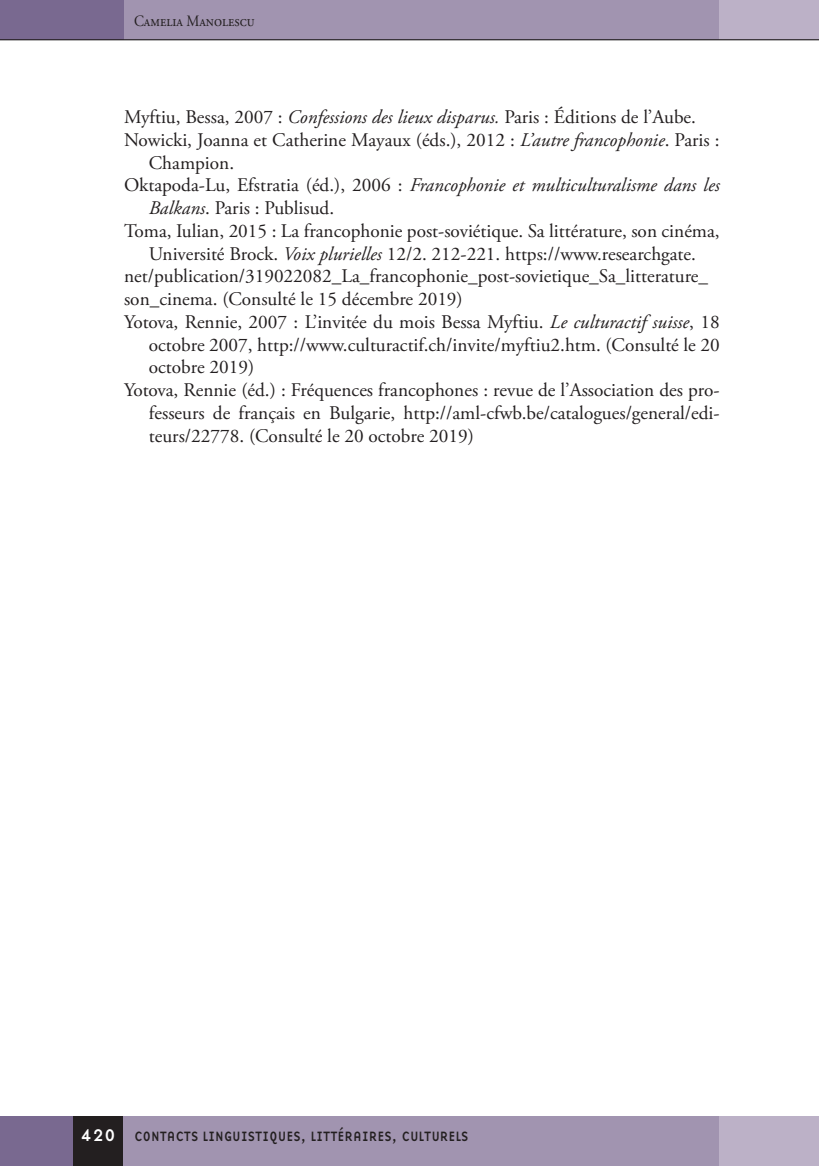
<style>
.page{position:relative;width:819px;height:1166px;background:#fff}
.page>*{position:absolute;margin:0;border:0;box-sizing:border-box;transform-origin:0 0}
.Navaden{font:19.25px/22.8px "Adobe Garamond Pro";color:#231f20}
.t1{font:15.75px "Adobe Garamond Pro";color:#231f20;scale:.9 1}
.t2{font:14px "Base Nine";letter-spacing:-.01em;color:#231f20;scale:.93 1}
.s1{font-style:italic}
.s2{font-size:17.5px;color:#fff}
</style>
<div class="page">
<div style="left:122px;top:0;width:597px;height:40px;background:#a194b0"></div>
<div style="left:719px;top:0;width:100px;height:40px;background:#bcb1c7"></div>
<div style="left:0;top:0;width:124px;height:40px;background:#796990"></div>
<hr style="left:0;top:39px;width:819px;height:1px;background:#231f20">
<div style="left:123px;top:1116px;width:621px;height:50px;background:#a194b0"></div>
<div style="left:719px;top:1116px;width:100px;height:50px;background:#bcb1c7"></div>
<div style="left:0;top:1116px;width:74px;height:50px;background:#796990"></div>
<div style="left:74px;top:1116px;width:49px;height:50px;background:#231f20"></div>
<p class="t1" style="left:134px;top:11px;width:135px">Camelia Manolescu</p>
<p class="Navaden" style="left:124px;top:106px;width:573px">Myftiu, Bessa, 2007 : <span class="s1">Confessions des lieux disparus.</span> Paris : Éditions de l’Aube.</p>
<p class="Navaden" style="left:149px;top:129px;width:572px;text-indent:-25px">Nowicki, Joanna et Catherine Mayaux (éds.), 2012 : <span class="s1">L’autre francophonie</span>. Paris :<br>Champion.</p>
<p class="Navaden" style="left:149px;top:175px;width:572px;text-indent:-25px">Oktapoda-Lu, Efstratia (éd.), 2006 : <span class="s1">Francophonie et multiculturalisme dans les<br>Balkans</span>. Paris : Publisud.</p>
<p class="Navaden" style="left:124px;top:220px;width:597px;text-align:center">Toma, Iulian, 2015 : La francophonie post-soviétique. Sa littérature, son cinéma,<br>Université Brock. <span class="s1">Voix plurielles</span> 12/2. 212-221. https://www.researchgate.</p>
<p class="Navaden" style="left:124px;top:266px;width:585px">net/publication/319022082_La_francophonie_post-sovietique_Sa_litterature_</p>
<p class="Navaden" style="left:124px;top:288px;width:340px">son_cinema. (Consulté le 15 décembre 2019)</p>
<p class="Navaden" style="left:149px;top:311px;width:572px;text-align:justify;text-indent:-25px">Yotova, Rennie, 2007 : L’invitée du mois Bessa Myftiu. <span class="s1">Le culturactif suisse</span>, 18 octobre 2007, http://www.culturactif.ch/invite/myftiu2.htm. (Consulté le 20 octobre 2019)</p>
<p class="Navaden" style="left:149px;top:379px;width:572px;text-align:justify;text-indent:-25px">Yotova, Rennie (éd.) : Fréquences francophones : revue de l’Association des pro&shy;fesseurs de français en Bulgarie, http://aml-cfwb.be/catalogues/general/edi&shy;teurs/22778. (Consulté le 20 octobre 2019)</p>
<p class="t2" style="left:81px;top:1126px;width:418px"><span class="s2">420</span> CONTACTS LINGUISTIQUES, LITTÉRAIRES, CULTURELS</p>
</div>
